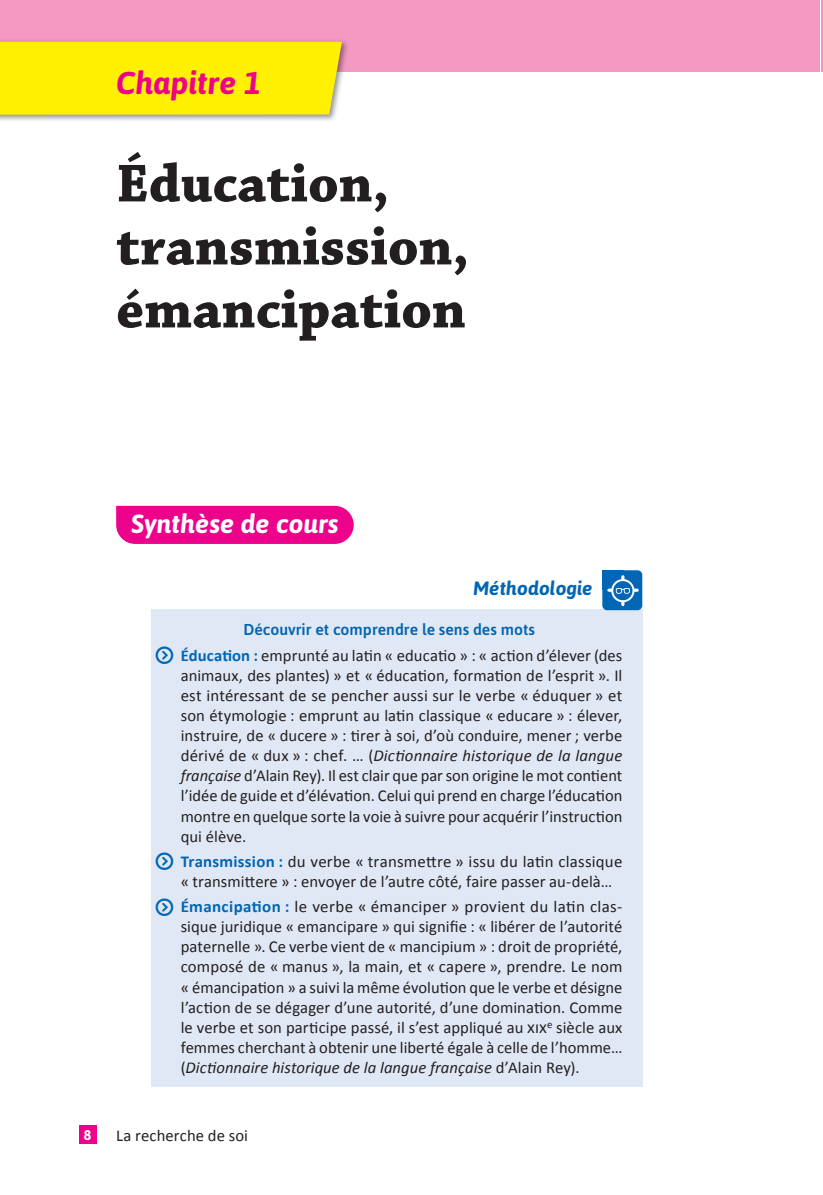
<style>
.page{position:relative;width:823px;height:1195px;background:#fff}
.page>*{position:absolute;margin:0;border:0;box-sizing:border-box;transform-origin:0 0}
.t1{font:700 56px/63px "Chaparral Pro";color:#231f20}
.t2{font:italic 700 31.5px "Asap";color:#ed028c}
.t3{font:italic 700 26.25px "Asap";color:#fff}
.t4{font:italic 700 19.25px "Asap";color:#0166b3}
.t5{font:16.62px/20.1px "Calibri";letter-spacing:.005em;color:#231f20;text-align:justify}
.t6{font:500 15.75px "Asap";color:#0166b3}
.t7{font:700 14px "Asap";color:#fff}
.s1{font-weight:700;color:#0166b3}
.s2{font-style:italic}
</style>
<div class="page">
<hr style="left:821px;top:0;width:2px;height:71px;background:#f499c2">
<div style="left:0;top:0;width:820px;height:71px;background:#f499c2"></div>
<img style="left:0;top:39px;width:348px;height:32px">
<div style="left:0;top:42px;width:342px;height:73px;background:#fff101"></div>
<div style="left:79px;top:1125px;width:17px;height:18px;background:#ed028c"></div>
<div style="left:116px;top:506px;width:238px;height:38px;background:#ed028c"></div>
<hr style="left:151px;top:609px;width:471px;height:1px;background:#0166b3">
<div style="left:151px;top:610px;width:491px;height:39px;background:#e1e8f5"></div>
<div style="left:151px;top:635px;width:491px;height:220px;background:#e1e8f5"></div>
<div style="left:151px;top:841px;width:491px;height:60px;background:#e1e8f5"></div>
<div style="left:151px;top:886px;width:491px;height:201px;background:#e1e8f5"></div>
<div style="left:602px;top:570px;width:21px;height:20px;background:#0166b3"></div>
<div style="left:602px;top:570px;width:40px;height:40px;background:#0166b3;border-radius:5px"></div>
<div style="left:611px;top:579px;width:23px;height:23px;border:2px solid #fff;border-radius:50%"></div>
<svg style="left:609px;top:588px;width:28px;height:6px"></svg>
<h2 class="t2" style="left:116px;top:62px;width:146px">Chapitre 1</h2>
<h1 class="t1" style="left:116px;top:154px;width:354px">Éducation, transmission, émancipation</h1>
<h3 class="t3" style="left:131px;top:506px;width:209px">Synthèse de cours</h3>
<p class="t4" style="left:473px;top:576px;width:121px">Méthodologie</p>
<p class="t6" style="left:243px;top:619px;width:293px">Découvrir et comprendre le sens des mots</p>
<p class="t5" style="left:181px;top:645px;width:443px"><span class="s1">Éducation :</span> emprunté au latin « educatio » : « action d’élever (des animaux, des plantes) » et « éducation, formation de l’esprit ». Il est intéressant de se pencher aussi sur le verbe « éduquer » et son étymologie : emprunt au latin classique « educare » : élever, instruire, de « ducere » : tirer à soi, d’où conduire, mener ; verbe dérivé de « dux » : chef. … (<span class="s2">Dictionnaire historique de la langue française</span> d’Alain Rey). Il est clair que par son origine le mot contient l’idée de guide et d’élévation. Celui qui prend en charge l’éducation montre en quelque sorte la voie à suivre pour acquérir l’instruction qui élève.</p>
<p class="t5" style="left:181px;top:851px;width:443px"><span class="s1">Transmission :</span> du verbe « transmettre » issu du latin classique « transmittere » : envoyer de l’autre côté, faire passer au- delà…</p>
<p class="t5" style="left:181px;top:896px;width:443px"><span class="s1">Émancipation :</span> le verbe « émanciper » provient du latin clas&shy;sique juridique « emancipare » qui signifie : « libérer de l’autorité paternelle ». Ce verbe vient de « mancipium » : droit de propriété, composé de « manus », la main, et « capere », prendre. Le nom « émancipation » a suivi la même évolution que le verbe et désigne l’action de se dégager d’une autorité, d’une domination. Comme le verbe et son participe passé, il s’est appliqué au xix<sup>e</sup> siècle aux femmes cherchant à obtenir une liberté égale à celle de l’homme… (<span class="s2">Dictionnaire historique de la langue française</span> d’Alain Rey).</p>
<p class="t7" style="left:84px;top:1125px;width:9px">8</p>
<p class="t5" style="left:116px;top:1125px;width:133px">La recherche de soi</p>
</div>
